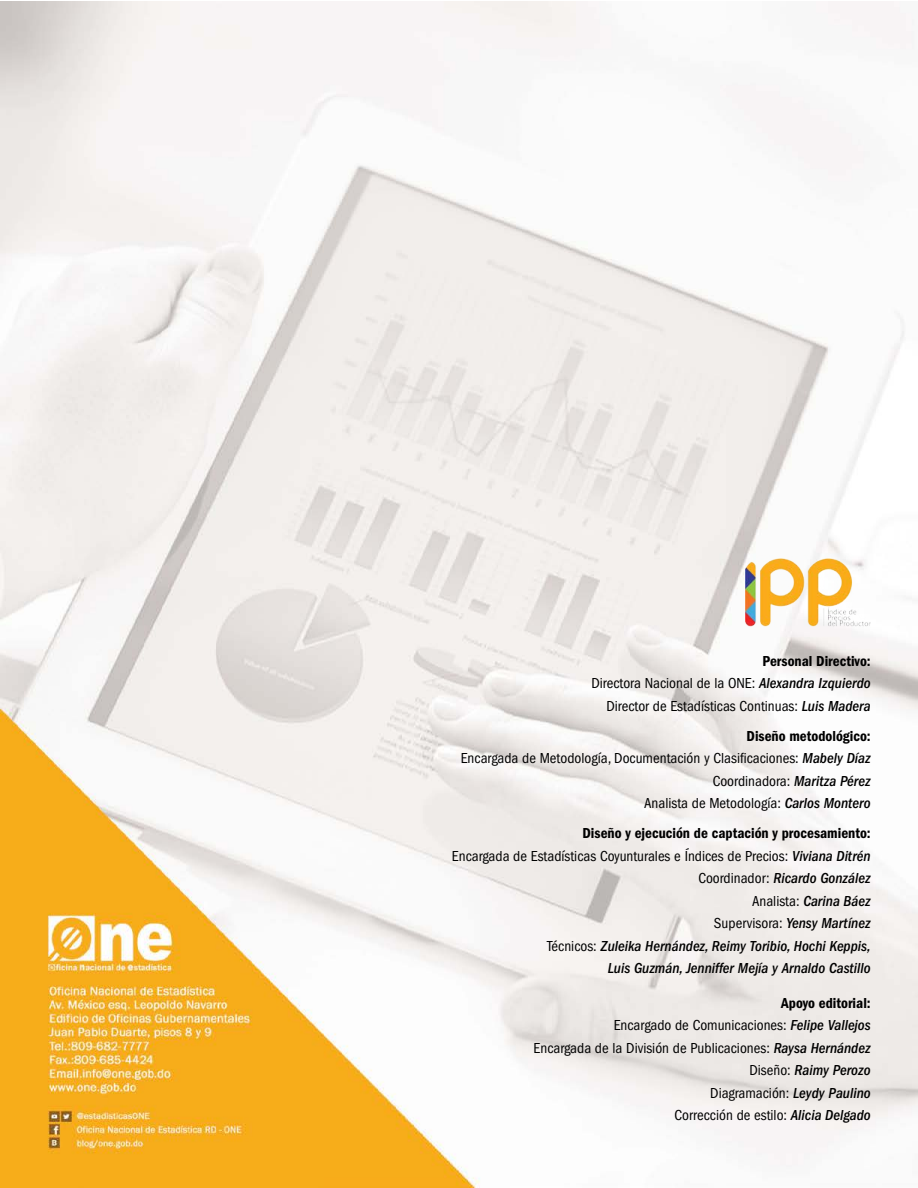
<style>
.page{position:relative;width:918px;height:1188px;background:#fff}
.page>*{position:absolute;margin:0;border:0;box-sizing:border-box;transform-origin:0 0}
.t1{font:condensed 15px/22.5px "ITC Franklin Gothic Std";color:#000;text-align:right}
.t2{font:italic 500 condensed 15px/22.5px "ITC Franklin Gothic Std";color:#000;text-align:right}
.t3{font:15px "ITC Franklin Gothic Std Dm Cd";color:#000}
.s1{font-weight:500;font-style:italic}
.s2{font-weight:400;font-style:normal}
</style>
<div class="page">
<img style="left:0;top:2px;width:918px;height:1185px">
<img style="left:746px;top:556px;width:125px;height:77px">
<p class="t3" style="left:763px;top:652px;width:110px">Personal Directivo:</p>
<p class="t1" style="left:591px;top:672px;width:281px">Directora Nacional de la ONE: <span class="s1">Alexandra Izquierdo<br></span>Director de Estadísticas Continuas: <span class="s1">Luis Madera</span></p>
<p class="t3" style="left:747px;top:727px;width:126px">Diseño metodológico:</p>
<p class="t1" style="left:461px;top:747px;width:412px">Encargada de Metodología, Documentación y Clasificaciones: <span class="s1">Mabely Díaz<br></span>Coordinadora: <span class="s1">Maritza Pérez<br></span>Analista de Metodología: <span class="s1">Carlos Montero</span></p>
<p class="t3" style="left:583px;top:825px;width:290px">Diseño y ejecución de captación y procesamiento:</p>
<p class="t2" style="left:452px;top:845px;width:420px"><span class="s2">Encargada de Estadísticas Coyunturales e Índices de Precios:</span> Viviana Ditrén <span class="s2">Coordinador:</span> Ricardo González<br><span class="s2">Analista:</span> Carina Báez<br><span class="s2">Supervisora:</span> Yensy Martínez<br><span class="s2">Técnicos:</span> Zuleika Hernández, Reimy Toribio, Hochi Keppis,<br>Luis Guzmán, Jenniffer Mejía y Arnaldo Castillo</p>
<p class="t3" style="left:781px;top:994px;width:91px">Apoyo editorial:</p>
<p class="t1" style="left:534px;top:1014px;width:339px">Encargado de Comunicaciones: <span class="s1">Felipe Vallejos<br></span>Encargada de la División de Publicaciones: <span class="s1">Raysa Hernández </span>Diseño: <span class="s1">Raimy Perozo<br></span>Diagramación: <span class="s1">Leydy Paulino<br></span>Corrección de estilo: <span class="s1">Alicia Delgado</span></p>
</div>
